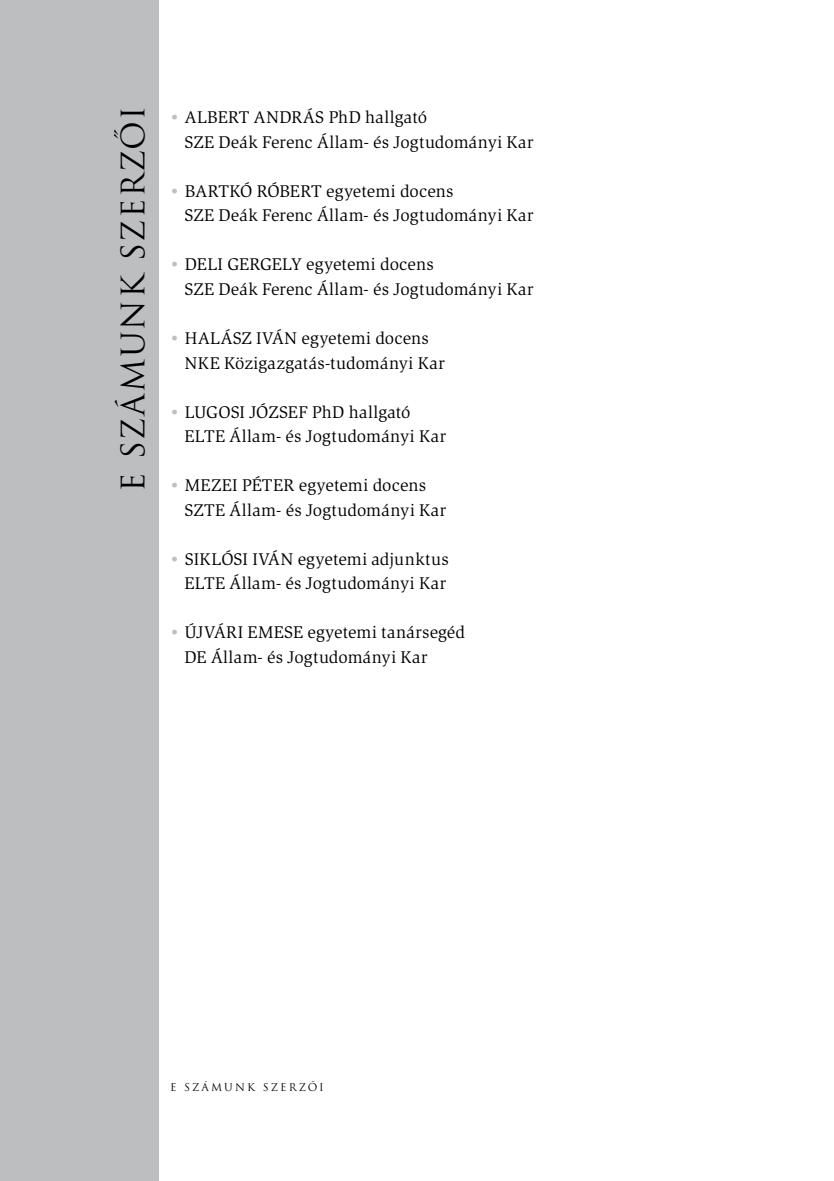
<style>
.page{position:relative;width:834px;height:1181px;background:#fff}
.page>*{position:absolute;margin:0;border:0;box-sizing:border-box;transform-origin:0 0}
.t1{font:31.5px "Trajan Pro";color:#000}
.t2{font:17.5px/24.5px "Slimbach HU";letter-spacing:.01em;color:#000}
.t3{font:10.5px "Trajan Pro";color:#000}
.s1{color:#bcbec0}
</style>
<div class="page">
<div style="left:0;top:0;width:159px;height:1181px;background:#bcbec0"></div>
<h1 class="t1" style="left:113px;top:492px;width:381px;rotate:-90deg">E SZÁMUNK SZERZŐI</h1>
<p class="t2" style="left:184px;top:105px;width:244px;text-indent:-16px"><span class="s1">•</span> Albert András PhD hallgató<br>SZED</p>
<p class="t2" style="left:231px;top:130px;width:304px">eák Ferenc Állam- és Jogtudományi Kar</p>
<p class="t2" style="left:184px;top:179px;width:270px;text-indent:-16px"><span class="s1">•</span> Bartkó Róbert egyetemi docens<br>SZED</p>
<h1 class="t1" style="left:112px;top:261px;width:108px;rotate:-90deg">Z</h1>
<p class="t2" style="left:231px;top:203px;width:304px">eák Ferenc Állam- és Jogtudományi Kar</p>
<p class="t2" style="left:184px;top:252px;width:251px;text-indent:-16px"><span class="s1">•</span> Deli Gergely egyetemi docens<br>SZED</p>
<p class="t2" style="left:231px;top:277px;width:304px">eák Ferenc Állam- és Jogtudományi Kar</p>
<p class="t2" style="left:184px;top:326px;width:246px;text-indent:-16px"><span class="s1">•</span> Halász Iván egyetemi docens<br>NKEK</p>
<p class="t2" style="left:235px;top:350px;width:211px">özigazgatás-tudományi Kar</p>
<p class="t2" style="left:184px;top:399px;width:227px;text-indent:-16px"><span class="s1">•</span> Lugosi József PhD hallgató<br>ELTEÁ</p>
<p class="t2" style="left:242px;top:424px;width:206px">llam- és Jogtudományi Kar</p>
<p class="t2" style="left:184px;top:473px;width:243px;text-indent:-16px"><span class="s1">•</span> Mezei Péter egyetemi docens<br>SZTEÁ</p>
<p class="t2" style="left:242px;top:497px;width:206px">llam- és Jogtudományi Kar</p>
<p class="t2" style="left:184px;top:546px;width:266px;text-indent:-16px"><span class="s1">•</span> Siklósi Iván egyetemi adjunktus<br>ELTEÁ</p>
<p class="t2" style="left:242px;top:571px;width:206px">llam- és Jogtudományi Kar</p>
<p class="t2" style="left:184px;top:620px;width:282px;text-indent:-16px"><span class="s1">•</span> Újvári Emese egyetemi tanársegéd<br>DEÁ</p>
<p class="t2" style="left:223px;top:644px;width:206px">llam- és Jogtudományi Kar</p>
<p class="t3" style="left:170px;top:1081px;width:26px">E SZÁMUNK</p>
<p class="t3" style="left:263px;top:1081px;width:10px">SZERZ</p>
<p class="t3" style="left:308px;top:1081px;width:16px">ŐI</p>
<p class="t3" style="left:262px;top:1081px;width:10px">Z</p>
</div>
